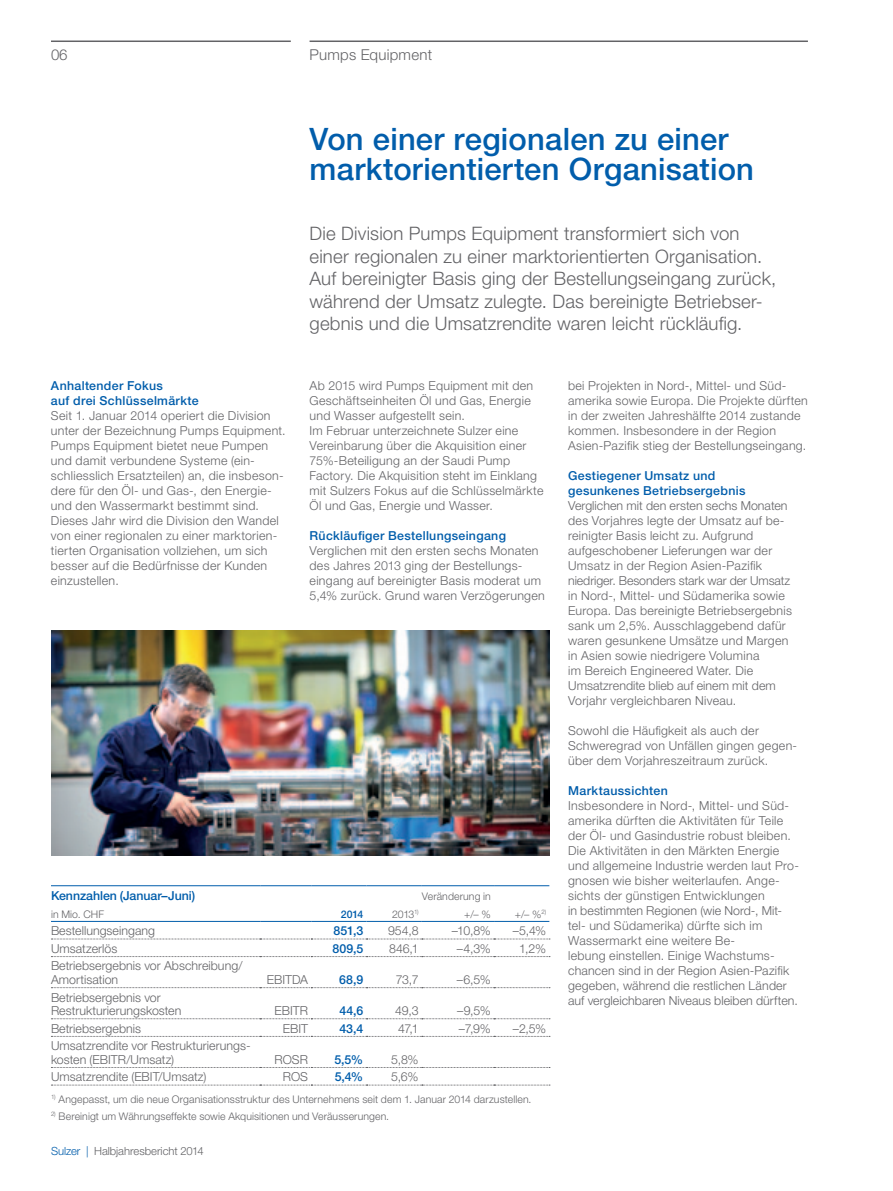
<style>
.page{position:relative;width:893px;height:1191px;background:#fff}
.page>*{position:absolute;margin:0;border:0;box-sizing:border-box;transform-origin:0 0}
._02_Page_Heading__H1{font:500 30.9px/30px "Helvetica Neue LT Std";letter-spacing:.005em;color:#015dab}
._03_Stand_First__P_S{font:300 18.6px/22.5px "Helvetica Neue LT Std";letter-spacing:.01em;color:#636366}
.Section_Header{font:300 15px "Helvetica Neue LT Std";letter-spacing:.015em;color:#636366}
._04_Body_Copy__P{font:300 12.3px/15px "Helvetica Neue LT Std";letter-spacing:.025em;color:#636366}
.DLINE_LIGHT{font:300 12.3px/13.5px "Helvetica Neue LT Std";letter-spacing:.005em;color:#636366}
._06_Body_Copy_Headin{font:500 12.3px/15px "Helvetica Neue LT Std";letter-spacing:.025em;color:#015dab}
.DLINE_LIGHT-2{font:500 12.3px "Helvetica Neue LT Std";letter-spacing:.005em;color:#015dab}
.HEAD_TOP_BLUE{font:500 12.3px "Helvetica Neue LT Std";letter-spacing:-.005em;color:#015dab}
.t1{font:300 11.25px "Helvetica Neue LT Std";letter-spacing:-.005em;color:#636366}
.FOOTNOTE{font:300 10.5px "Helvetica Neue LT Std";letter-spacing:.01em;color:#636366}
.HEAD_BOTTOM_BLUE{font:300 10.5px "Helvetica Neue LT Std";letter-spacing:.005em;color:#636366}
.HEAD_TOP_BLUE-2{font:300 10.5px "Helvetica Neue LT Std";letter-spacing:.01em;color:#636366}
.HEAD_BOTTOM_BLUE-2{font:500 10.5px "Helvetica Neue LT Std";color:#015dab}
.s1{color:#015dab}
</style>
<div class="page">
<img style="left:51px;top:630px;width:498px;height:225px">
<hr style="left:51px;top:885px;width:209px;height:1px;background:#015dab">
<hr style="left:260px;top:885px;width:51px;height:1px;background:#015dab">
<hr style="left:311px;top:885px;width:55px;height:1px;background:#015dab">
<hr style="left:366px;top:885px;width:56px;height:1px;background:#015dab">
<hr style="left:422px;top:885px;width:72px;height:1px;background:#015dab">
<hr style="left:494px;top:885px;width:55px;height:1px;background:#015dab">
<hr style="left:51px;top:921px;width:209px;height:1px;background:#015dab">
<hr style="left:260px;top:921px;width:51px;height:1px;background:#015dab">
<hr style="left:311px;top:921px;width:55px;height:1px;background:#015dab">
<hr style="left:366px;top:921px;width:56px;height:1px;background:#015dab">
<hr style="left:422px;top:921px;width:72px;height:1px;background:#015dab">
<hr style="left:494px;top:921px;width:55px;height:1px;background:#015dab">
<svg style="left:51px;top:938px;width:499px;height:1px"></svg>
<svg style="left:51px;top:956px;width:499px;height:1px"></svg>
<svg style="left:51px;top:987px;width:499px;height:1px"></svg>
<svg style="left:51px;top:1018px;width:499px;height:1px"></svg>
<svg style="left:51px;top:1036px;width:499px;height:1px"></svg>
<svg style="left:51px;top:1067px;width:499px;height:1px"></svg>
<svg style="left:51px;top:1084px;width:499px;height:1px"></svg>
<hr style="left:310px;top:41px;width:498px;height:1px;background:#636366">
<hr style="left:51px;top:41px;width:240px;height:1px;background:#636366">
<p class="Section_Header" style="left:51px;top:46px;width:18px">06</p>
<p class="Section_Header" style="left:310px;top:46px;width:124px">Pumps Equipment</p>
<p class="_02_Page_Heading__H1" style="left:310px;top:124px;width:446px">Von einer regionalen zu einer marktorientierten Organisation</p>
<p class="_03_Stand_First__P_S" style="left:310px;top:222px;width:468px">Die Division Pumps Equipment transformiert sich von einer regionalen zu einer marktorientierten Organisation.<br>Auf bereinigter Basis ging der Bestellungseingang zurück, während der Umsatz zulegte. Das bereinigte Betriebser&shy;gebnis und die Umsatzrendite waren leicht rückläufig.</p>
<p class="_06_Body_Copy_Headin" style="left:51px;top:378px;width:149px">Anhaltender Fokus<br>auf drei Schlüsselmärkte</p>
<p class="_04_Body_Copy__P" style="left:51px;top:408px;width:236px">Seit 1. Januar 2014 operiert die Division unter der Bezeichnung Pumps Equipment.<br>Pumps Equipment bietet neue Pumpen und damit verbundene Systeme (ein&shy;schliesslich Ersatzteilen) an, die insbeson&shy;dere für den Öl- und Gas-, den Energie&shy;und den Wassermarkt bestimmt sind.<br>Dieses Jahr wird die Division den Wandel von einer regionalen zu einer marktorien&shy;tierten Organisation vollziehen, um sich besser auf die Bedürfnisse der Kunden einzustellen.</p>
<p class="_04_Body_Copy__P" style="left:310px;top:378px;width:235px">Ab 2015 wird Pumps Equipment mit den Geschäftseinheiten Öl und Gas, Energie und Wasser aufgestellt sein.<br>Im Februar unterzeichnete Sulzer eine Vereinbarung über die Akquisition einer 75%-Beteiligung an der Saudi Pump Factory. Die Akquisition steht im Einklang mit Sulzers Fokus auf die Schlüsselmärkte Öl und Gas, Energie und Wasser.</p>
<p class="_06_Body_Copy_Headin" style="left:310px;top:528px;width:198px">Rückläufiger Bestellungseingang</p>
<p class="_04_Body_Copy__P" style="left:310px;top:543px;width:237px">Verglichen mit den ersten sechs Monaten des Jahres 2013 ging der Bestellungs&shy;eingang auf bereinigter Basis moderat um 5,4% zurück. Grund waren Verzögerungen</p>
<p class="HEAD_TOP_BLUE" style="left:51px;top:888px;width:146px">Kennzahlen (Januar–Juni)</p>
<p class="HEAD_TOP_BLUE-2" style="left:422px;top:890px;width:71px">Veränderung in</p>
<p class="HEAD_BOTTOM_BLUE" style="left:51px;top:907px;width:55px">in Mio. CHF</p>
<p class="HEAD_BOTTOM_BLUE-2" style="left:341px;top:907px;width:24px">2014</p>
<p class="HEAD_BOTTOM_BLUE" style="left:392px;top:907px;width:28px">2013<sup>1)</sup></p>
<p class="HEAD_BOTTOM_BLUE" style="left:464px;top:907px;width:28px">+/– %</p>
<p class="HEAD_BOTTOM_BLUE" style="left:515px;top:907px;width:33px">+/– %<sup>2)</sup></p>
<p class="DLINE_LIGHT" style="left:51px;top:924px;width:106px">Bestellungseingang</p>
<p class="DLINE_LIGHT-2" style="left:334px;top:923px;width:31px">851,3</p>
<p class="DLINE_LIGHT" style="left:388px;top:924px;width:32px">954,8</p>
<p class="DLINE_LIGHT" style="left:452px;top:924px;width:41px">–10,8%</p>
<p class="DLINE_LIGHT" style="left:513px;top:924px;width:35px">–5,4%</p>
<p class="DLINE_LIGHT" style="left:51px;top:941px;width:68px">Umsatzerlös</p>
<p class="DLINE_LIGHT-2" style="left:332px;top:941px;width:32px">809,5</p>
<p class="DLINE_LIGHT" style="left:389px;top:941px;width:31px">846,1</p>
<p class="DLINE_LIGHT" style="left:457px;top:941px;width:35px">–4,3%</p>
<p class="DLINE_LIGHT" style="left:519px;top:941px;width:28px">1,2%</p>
<p class="DLINE_LIGHT" style="left:51px;top:959px;width:193px">Betriebsergebnis vor Abschreibung/<br>Amortisation</p>
<p class="DLINE_LIGHT" style="left:267px;top:972px;width:43px">EBITDA</p>
<p class="DLINE_LIGHT-2" style="left:339px;top:972px;width:26px">68,9</p>
<p class="DLINE_LIGHT" style="left:396px;top:972px;width:24px">73,7</p>
<p class="DLINE_LIGHT" style="left:457px;top:972px;width:36px">–6,5%</p>
<p class="DLINE_LIGHT" style="left:51px;top:990px;width:132px">Betriebsergebnis vor<br>Restrukturierungskosten</p>
<p class="DLINE_LIGHT" style="left:275px;top:1003px;width:35px">EBITR</p>
<p class="DLINE_LIGHT-2" style="left:339px;top:1003px;width:25px">44,6</p>
<p class="DLINE_LIGHT" style="left:395px;top:1003px;width:25px">49,3</p>
<p class="DLINE_LIGHT" style="left:457px;top:1003px;width:35px">–9,5%</p>
<p class="DLINE_LIGHT" style="left:51px;top:1021px;width:92px">Betriebsergebnis</p>
<p class="DLINE_LIGHT" style="left:283px;top:1021px;width:27px">EBIT</p>
<p class="DLINE_LIGHT-2" style="left:339px;top:1021px;width:25px">43,4</p>
<p class="DLINE_LIGHT" style="left:398px;top:1021px;width:22px">47,1</p>
<p class="DLINE_LIGHT" style="left:459px;top:1021px;width:33px">–7,9%</p>
<p class="DLINE_LIGHT" style="left:513px;top:1021px;width:35px">–2,5%</p>
<p class="DLINE_LIGHT" style="left:51px;top:1038px;width:201px">Umsatzrendite vor Restrukturierungs&shy;kosten (EBITR/Umsatz)</p>
<p class="DLINE_LIGHT" style="left:275px;top:1052px;width:35px">ROSR</p>
<p class="DLINE_LIGHT-2" style="left:334px;top:1052px;width:30px">5,5%</p>
<p class="DLINE_LIGHT" style="left:391px;top:1052px;width:29px">5,8%</p>
<p class="DLINE_LIGHT" style="left:51px;top:1070px;width:157px">Umsatzrendite (EBIT/Umsatz)</p>
<p class="DLINE_LIGHT" style="left:283px;top:1070px;width:27px">ROS</p>
<p class="DLINE_LIGHT-2" style="left:335px;top:1069px;width:30px">5,4%</p>
<p class="DLINE_LIGHT" style="left:391px;top:1070px;width:29px">5,6%</p>
<p class="FOOTNOTE" style="left:51px;top:1092px;width:482px"><sup>1)</sup> Angepasst, um die neue Organisationsstruktur des Unternehmens seit dem 1. Januar 2014 darzustellen.</p>
<p class="FOOTNOTE" style="left:51px;top:1109px;width:340px"><sup>2)</sup> Bereinigt um Währungseffekte sowie Akquisitionen und Veräusserungen.</p>
<p class="t1" style="left:51px;top:1144px;width:154px"><span class="s1">Sulzer |</span> Halbjahresbericht 2014</p>
<p class="_04_Body_Copy__P" style="left:568px;top:378px;width:241px">bei Projekten in Nord-, Mittel- und Süd&shy;amerika sowie Europa. Die Projekte dürften in der zweiten Jahreshälfte 2014 zustande kommen. Insbesondere in der Region Asien-Pazifik stieg der Bestellungseingang.</p>
<p class="_06_Body_Copy_Headin" style="left:568px;top:468px;width:179px">Gestiegener Umsatz und gesunkenes Betriebsergebnis</p>
<p class="_04_Body_Copy__P" style="left:568px;top:498px;width:225px">Verglichen mit den ersten sechs Monaten des Vorjahres legte der Umsatz auf be&shy;reinigter Basis leicht zu. Aufgrund aufgeschobener Lieferungen war der Umsatz in der Region Asien-Pazifik niedriger. Besonders stark war der Umsatz in Nord-, Mittel- und Südamerika sowie Europa. Das bereinigte Betriebsergebnis sank um 2,5%. Ausschlaggebend dafür waren gesunkene Umsätze und Margen in Asien sowie niedrigere Volumina<br>im Bereich Engineered Water. Die Umsatzrendite blieb auf einem mit dem Vorjahr vergleichbaren Niveau.</p>
<p class="_04_Body_Copy__P" style="left:568px;top:723px;width:231px">Sowohl die Häufigkeit als auch der<br>Schweregrad von Unfällen gingen gegen&shy;über dem Vorjahreszeitraum zurück.</p>
<p class="_06_Body_Copy_Headin" style="left:568px;top:783px;width:101px">Marktaussichten</p>
<p class="_04_Body_Copy__P" style="left:568px;top:798px;width:232px">Insbesondere in Nord-, Mittel- und Süd&shy;amerika dürften die Aktivitäten für Teile der Öl- und Gasindustrie robust bleiben.<br>Die Aktivitäten in den Märkten Energie und allgemeine Industrie werden laut Pro&shy;gnosen wie bisher weiterlaufen. Ange&shy;sichts der günstigen Entwicklungen<br>in bestimmten Regionen (wie Nord-, Mit&shy;tel- und Südamerika) dürfte sich im Wassermarkt eine weitere Be-<br>lebung einstellen. Einige Wachstums&shy;chancen sind in der Region Asien-Pazifik gegeben, während die restlichen Länder auf vergleichbaren Niveaus bleiben dürften.</p>
</div>
